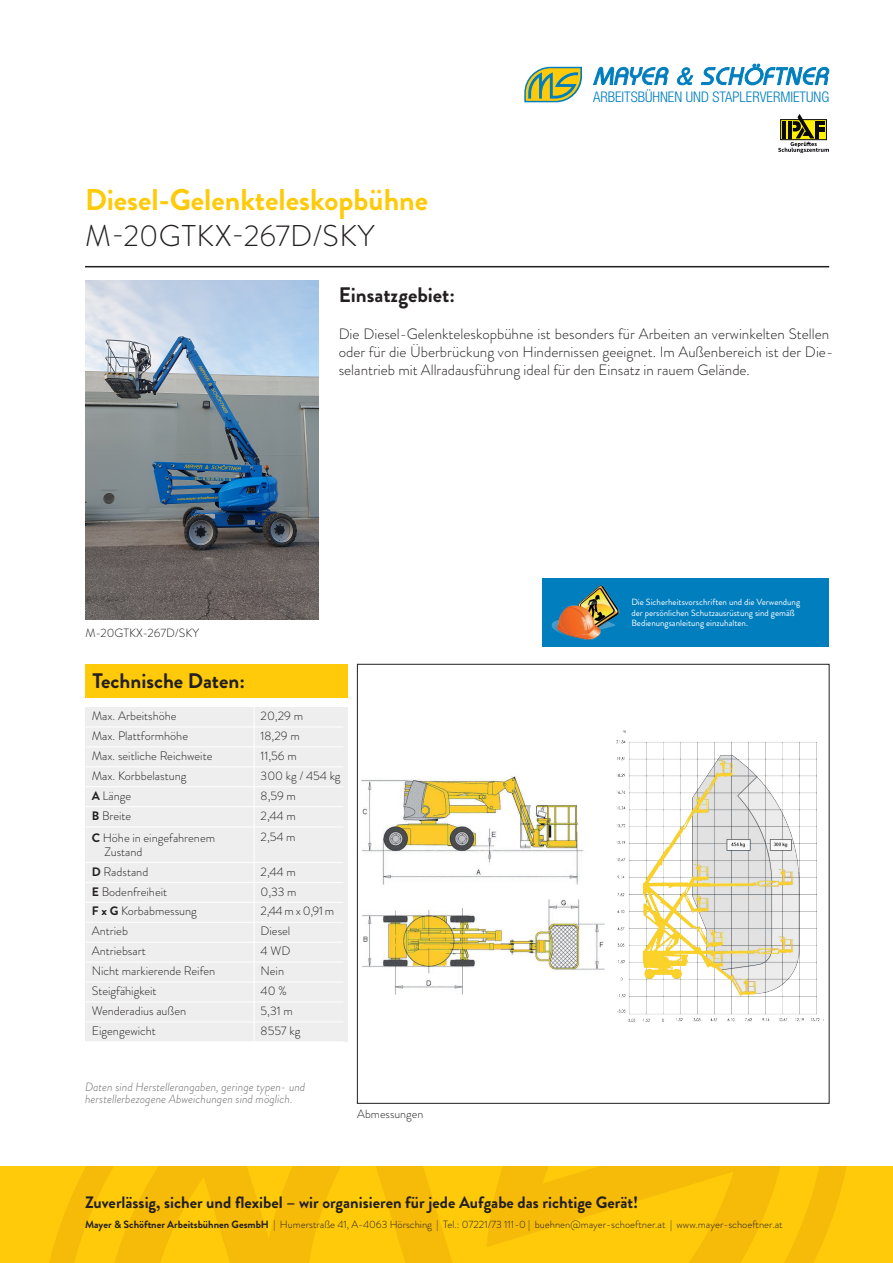
<style>
.page{position:relative;width:893px;height:1263px;background:#fff}
.page>*{position:absolute;margin:0;border:0;box-sizing:border-box;transform-origin:0 0}
.t1{font:700 30px "Brandon Grotesque";color:#feca0a}
.t2{font:300 30px "Brandon Grotesque";letter-spacing:.015em;color:#231f20}
.t3{font:700 21px "Brandon Grotesque";color:#231f20}
.t4{font:700 16.5px "Brandon Grotesque";color:#231f20}
.t5{font:300 15px/18px "Brandon Grotesque";color:#231f20}
.t6{font:300 condensed 14.7px "Helvetica Neue LT Std";color:#007ebe}
.t7{font:300 12.3px/14.7px "Brandon Grotesque";color:#231f20}
.t8{font:italic 300 12px/12.8px "Brandon Grotesque";color:#6c6d70}
.t9{font:300 12px "Brandon Grotesque";color:#231f20}
.t10{font:300 10.5px "Brandon Grotesque";color:#231f20}
.t11{font:9px/10.8px "Brandon Grotesque";color:#fff}
.s1{font-weight:700}
</style>
<div class="page">
<div style="left:85px;top:664px;width:263px;height:34px;background:#feca0a"></div>
<div style="left:85px;top:707px;width:263px;height:335px;background:#eeeeef"></div>
<hr style="left:85px;top:266px;width:744px;height:1px;background:#231f20">
<svg style="left:0;top:1166px;width:893px;height:97px;background:#fcc609"></svg>
<svg style="left:73px;top:1166px;width:717px;height:97px;background:#fac209"></svg>
<div style="left:542px;top:578px;width:287px;height:69px;background:#007ebe"></div>
<img style="left:551px;top:585px;width:69px;height:55px">
<svg style="left:524px;top:67px;width:58px;height:35px;background:#a8b869"></svg>
<svg style="left:593px;top:66px;width:76px;height:20px"></svg>
<svg style="left:676px;top:67px;width:18px;height:19px"></svg>
<svg style="left:701px;top:63px;width:129px;height:23px"></svg>
<svg style="left:778px;top:114px;width:51px;height:39px"></svg>
<hr style="left:85px;top:727px;width:169px;height:1px;background:#fff">
<hr style="left:254px;top:727px;width:89px;height:1px;background:#fff">
<hr style="left:85px;top:747px;width:169px;height:1px;background:#fff">
<hr style="left:254px;top:747px;width:89px;height:1px;background:#fff">
<hr style="left:85px;top:766px;width:169px;height:1px;background:#fff">
<hr style="left:254px;top:766px;width:89px;height:1px;background:#fff">
<hr style="left:85px;top:786px;width:169px;height:1px;background:#fff">
<hr style="left:254px;top:786px;width:89px;height:1px;background:#fff">
<hr style="left:85px;top:806px;width:169px;height:1px;background:#fff">
<hr style="left:254px;top:806px;width:89px;height:1px;background:#fff">
<hr style="left:85px;top:827px;width:169px;height:1px;background:#fff">
<hr style="left:254px;top:827px;width:89px;height:1px;background:#fff">
<hr style="left:254px;top:827px;width:1px;height:35px;background:#fff">
<hr style="left:85px;top:862px;width:169px;height:1px;background:#fff">
<hr style="left:254px;top:862px;width:89px;height:1px;background:#fff">
<hr style="left:85px;top:882px;width:169px;height:1px;background:#fff">
<hr style="left:254px;top:882px;width:89px;height:1px;background:#fff">
<hr style="left:85px;top:902px;width:169px;height:1px;background:#fff">
<hr style="left:254px;top:902px;width:89px;height:1px;background:#fff">
<hr style="left:85px;top:922px;width:169px;height:1px;background:#fff">
<hr style="left:254px;top:922px;width:89px;height:1px;background:#fff">
<hr style="left:85px;top:942px;width:169px;height:1px;background:#fff">
<hr style="left:254px;top:942px;width:89px;height:1px;background:#fff">
<hr style="left:85px;top:962px;width:169px;height:1px;background:#fff">
<hr style="left:254px;top:962px;width:89px;height:1px;background:#fff">
<hr style="left:85px;top:982px;width:169px;height:1px;background:#fff">
<hr style="left:254px;top:982px;width:89px;height:1px;background:#fff">
<hr style="left:85px;top:1002px;width:169px;height:1px;background:#fff">
<hr style="left:254px;top:1002px;width:89px;height:1px;background:#fff">
<hr style="left:85px;top:1022px;width:169px;height:1px;background:#fff">
<hr style="left:254px;top:1022px;width:89px;height:1px;background:#fff">
<hr style="left:85px;top:1041px;width:169px;height:1px;background:#fff">
<hr style="left:254px;top:1041px;width:89px;height:1px;background:#fff">
<img style="left:85px;top:280px;width:233px;height:340px">
<img style="left:616px;top:730px;width:204px;height:292px">
<img style="left:362px;top:773px;width:243px;height:221px">
<h1 class="t1" style="left:85px;top:178px;width:345px">Diesel-Gelenkteleskopbühne</h1>
<h1 class="t2" style="left:85px;top:215px;width:291px">M-20GTKX-267D/SKY</h1>
<p class="t6" style="left:593px;top:88px;width:238px">ARBEITSBÜHNEN UND STAPLERVERMIETUNG</p>
<p class="t9" style="left:85px;top:624px;width:115px">M-20GTKX-267D/SKY</p>
<h2 class="t3" style="left:92px;top:667px;width:154px">Technische Daten:</h2>
<h2 class="t3" style="left:339px;top:280px;width:118px">Einsatzgebiet:</h2>
<p class="t5" style="left:339px;top:325px;width:496px">Die Diesel-Gelenkteleskopbühne ist besonders für Arbeiten an verwinkelten Stellen oder für die Überbrückung von Hindernissen geeignet. Im Außenbereich ist der Die&shy;selantrieb mit Allradausführung ideal für den Einsatz in rauem Gelände.</p>
<p class="t11" style="left:631px;top:596px;width:170px">Die Sicherheitsvorschriften und die Verwendung der persönlichen Schutzausrüstung sind gemäß<br>Bedienungsanleitung einzuhalten.</p>
<p class="t7" style="left:92px;top:709px;width:86px">Max. Arbeitshöhe</p>
<p class="t7" style="left:261px;top:709px;width:44px">20,29 m</p>
<p class="t7" style="left:92px;top:729px;width:98px">Max. Plattformhöhe</p>
<p class="t7" style="left:261px;top:729px;width:41px">18,29 m</p>
<p class="t7" style="left:92px;top:748px;width:122px">Max. seitliche Reichweite</p>
<p class="t7" style="left:261px;top:748px;width:38px">11,56 m</p>
<p class="t7" style="left:92px;top:768px;width:96px">Max. Korbbelastung</p>
<p class="t7" style="left:261px;top:768px;width:81px">300 kg / 454 kg</p>
<p class="t7" style="left:92px;top:788px;width:41px"><span class="s1">A</span> Länge</p>
<p class="t7" style="left:261px;top:788px;width:37px">8,59 m</p>
<p class="t7" style="left:92px;top:808px;width:41px"><span class="s1">B</span> Breite</p>
<p class="t7" style="left:261px;top:808px;width:37px">2,44 m</p>
<p class="t7" style="left:105px;top:830px;width:112px;text-indent:-13px"><span class="s1">C</span> Höhe in eingefahrenem<br>Zustand</p>
<p class="t7" style="left:261px;top:829px;width:36px">2,54 m</p>
<p class="t7" style="left:92px;top:864px;width:58px"><span class="s1">D</span> Radstand</p>
<p class="t7" style="left:261px;top:864px;width:37px">2,44 m</p>
<p class="t7" style="left:92px;top:884px;width:77px"><span class="s1">E</span> Bodenfreiheit</p>
<p class="t7" style="left:261px;top:884px;width:38px">0,33 m</p>
<p class="t7" style="left:92px;top:904px;width:107px"><span class="s1">F x G</span> Korbabmessung</p>
<p class="t7" style="left:261px;top:904px;width:75px">2,44 m x 0,91 m</p>
<p class="t7" style="left:92px;top:924px;width:38px">Antrieb</p>
<p class="t7" style="left:261px;top:924px;width:31px">Diesel</p>
<p class="t7" style="left:92px;top:944px;width:55px">Antriebsart</p>
<p class="t7" style="left:261px;top:944px;width:31px">4 WD</p>
<p class="t7" style="left:92px;top:964px;width:125px">Nicht markierende Reifen</p>
<p class="t7" style="left:261px;top:964px;width:25px">Nein</p>
<p class="t7" style="left:92px;top:984px;width:66px">Steigfähigkeit</p>
<p class="t7" style="left:261px;top:984px;width:28px">40 %</p>
<p class="t7" style="left:92px;top:1003px;width:96px">Wenderadius außen</p>
<p class="t7" style="left:261px;top:1003px;width:34px">5,31 m</p>
<p class="t7" style="left:92px;top:1023px;width:66px">Eigengewicht</p>
<p class="t7" style="left:261px;top:1023px;width:41px">8557 kg</p>
<p class="t8" style="left:85px;top:1080px;width:222px">Daten sind Herstellerangaben, geringe typen- und herstellerbezogene Abweichungen sind möglich.</p>
<p class="t9" style="left:357px;top:1106px;width:68px">Abmessungen</p>
<h3 class="t4" style="left:85px;top:1191px;width:555px">Zuverlässig, sicher und flexibel – wir organisieren für jede Aufgabe das richtige Gerät!</h3>
<p class="t10" style="left:85px;top:1217px;width:699px"><span class="s1">Mayer &amp; Schöftner Arbeitsbühnen GesmbH</span> | Humerstraße 41, A-4063 Hörsching | Tel.: 07221/73 111-0 | buehnen@mayer-schoeftner.at | www.mayer-schoeftner.at</p>
</div>
